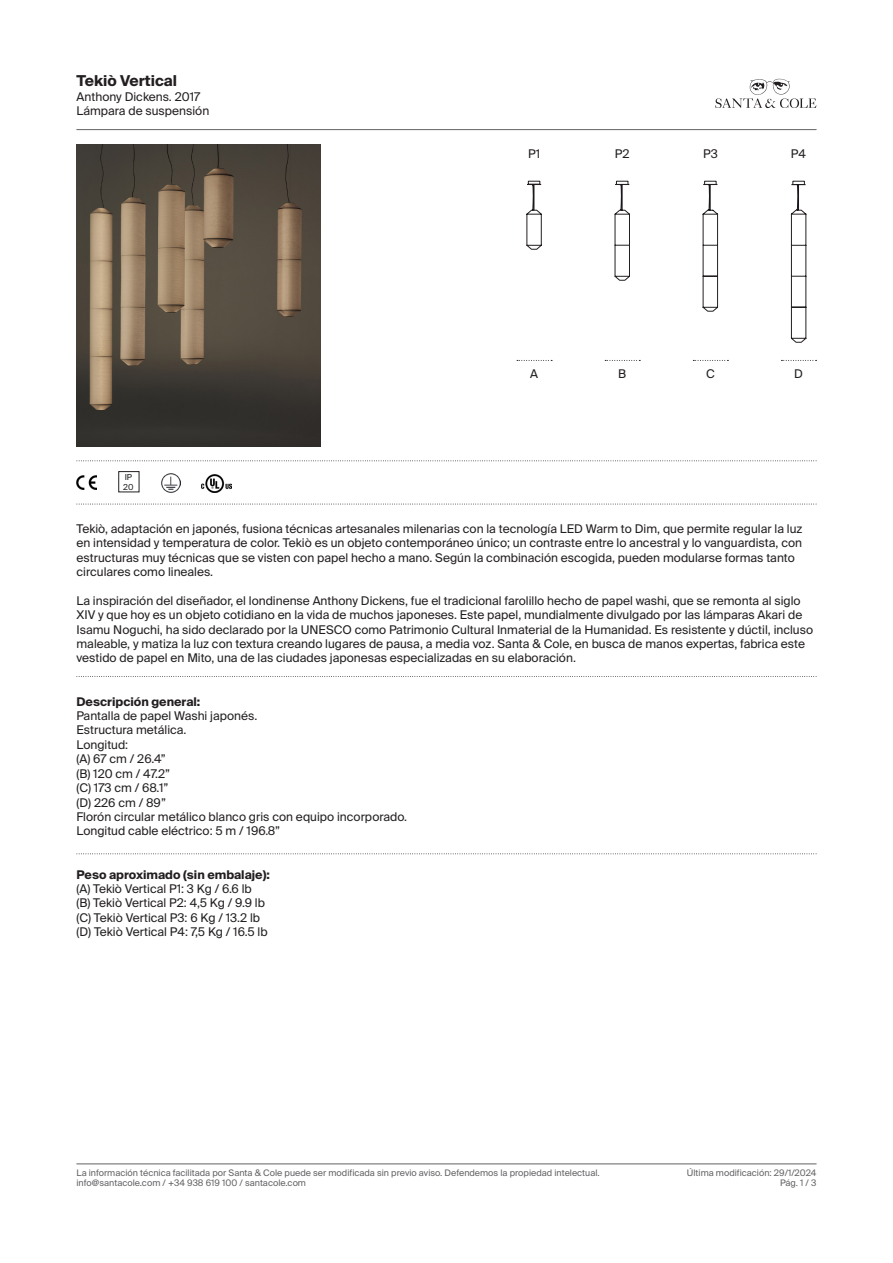
<style>
.page{position:relative;width:893px;height:1263px;background:#fff}
.page>*{position:absolute;margin:0;border:0;box-sizing:border-box;transform-origin:0 0}
.t1{font:700 15px "Suisse Intl";color:#231f20}
.t2{font:12px/14.4px "Suisse Intl";color:#231f20}
.t3{font:700 12px "Suisse Intl";color:#231f20}
.t4{font:9px "Suisse Intl";color:#636366}
.t5{font:8.25px "Suisse Intl";color:#231f20}
.s1{font-weight:700}
</style>
<div class="page">
<svg style="left:715px;top:79px;width:101px;height:29px"></svg>
<hr style="left:77px;top:129px;width:739px;height:1px;background:#636366">
<hr style="left:77px;top:1163px;width:739px;height:1px;background:#636366">
<img style="left:77px;top:144px;width:243px;height:302px">
<svg style="left:77px;top:460px;width:740px;height:1px"></svg>
<svg style="left:77px;top:504px;width:740px;height:1px"></svg>
<svg style="left:77px;top:676px;width:740px;height:1px"></svg>
<img style="left:77px;top:475px;width:19px;height:14px">
<svg style="left:781px;top:360px;width:35px;height:1px"></svg>
<svg style="left:693px;top:360px;width:35px;height:1px"></svg>
<svg style="left:605px;top:360px;width:35px;height:1px"></svg>
<svg style="left:517px;top:360px;width:35px;height:1px"></svg>
<svg style="left:526px;top:181px;width:16px;height:69px"></svg>
<svg style="left:614px;top:181px;width:16px;height:100px"></svg>
<svg style="left:703px;top:181px;width:15px;height:131px"></svg>
<svg style="left:791px;top:181px;width:15px;height:162px"></svg>
<img style="left:162px;top:474px;width:18px;height:18px">
<img style="left:202px;top:474px;width:29px;height:18px">
<svg style="left:77px;top:853px;width:740px;height:1px"></svg>
<p class="t1" style="left:77px;top:72px;width:102px">Tekiò Vertical</p>
<p class="t2" style="left:77px;top:89px;width:134px">Anthony Dickens. 2017<br>Lámpara de suspensión</p>
<p class="t5" style="left:125px;top:472px;width:9px">IP</p>
<p class="t5" style="left:123px;top:482px;width:12px">20</p>
<p class="t2" style="left:528px;top:147px;width:14px">P1</p>
<p class="t2" style="left:615px;top:147px;width:16px">P2</p>
<p class="t2" style="left:703px;top:147px;width:16px">P3</p>
<p class="t2" style="left:791px;top:147px;width:17px">P4</p>
<p class="t2" style="left:530px;top:366px;width:9px">A</p>
<p class="t2" style="left:618px;top:366px;width:10px">B</p>
<p class="t2" style="left:706px;top:366px;width:10px">C</p>
<p class="t2" style="left:794px;top:366px;width:10px">D</p>
<p class="t2" style="left:77px;top:521px;width:727px">Tekiò, adaptación en japonés, fusiona técnicas artesanales milenarias con la tecnología LED Warm to Dim, que permite regular la luz en intensidad y temperatura de color. Tekiò es un objeto contemporáneo único; un contraste entre lo ancestral y lo vanguardista, con estructuras muy técnicas que se visten con papel hecho a mano. Según la combinación escogida, pueden modularse formas tanto circulares como lineales.</p>
<p class="t2" style="left:77px;top:593px;width:738px">La inspiración del diseñador, el londinense Anthony Dickens, fue el tradicional farolillo hecho de papel washi, que se remonta al siglo XIV y que hoy es un objeto cotidiano en la vida de muchos japoneses. Este papel, mundialmente divulgado por las lámparas Akari de Isamu Noguchi, ha sido declarado por la UNESCO como Patrimonio Cultural Inmaterial de la Humanidad. Es resistente y dúctil, incluso maleable, y matiza la luz con textura creando lugares de pausa, a media voz. Santa &amp; Cole, en busca de manos expertas, fabrica este vestido de papel en Mito, una de las ciudades japonesas especializadas en su elaboración.</p>
<p class="t2" style="left:77px;top:694px;width:182px"><span class="s1">Descripción general:<br></span>Pantalla de papel Washi japonés.<br>Estructura metálica.</p>
<p class="t2" style="left:77px;top:737px;width:91px">Longitud:<br>(A) 67 cm / 26.4”</p>
<p class="t2" style="left:77px;top:766px;width:95px">(B) 120 cm / 47.2”</p>
<p class="t2" style="left:77px;top:781px;width:93px">(C) 173 cm / 68.1”</p>
<p class="t2" style="left:77px;top:795px;width:91px">(D) 226 cm / 89”</p>
<p class="t2" style="left:77px;top:809px;width:332px">Florón circular metálico blanco gris con equipo incorporado.</p>
<p class="t2" style="left:77px;top:824px;width:205px">Longitud cable eléctrico: 5 m / 196.8”</p>
<p class="t3" style="left:77px;top:867px;width:195px">Peso aproximado (sin embalaje):</p>
<p class="t2" style="left:77px;top:881px;width:177px">(A) Tekiò Vertical P1: 3 Kg / 6.6 lb</p>
<p class="t2" style="left:77px;top:896px;width:190px">(B) Tekiò Vertical P2: 4,5 Kg / 9.9 lb</p>
<p class="t2" style="left:77px;top:910px;width:185px">(C) Tekiò Vertical P3: 6 Kg / 13.2 lb</p>
<p class="t2" style="left:77px;top:925px;width:193px">(D) Tekiò Vertical P4: 7,5 Kg / 16.5 lb</p>
<p class="t4" style="left:77px;top:1167px;width:525px">La información técnica facilitada por Santa &amp; Cole puede ser modificada sin previo aviso. Defendemos la propiedad intelectual.</p>
<p class="t4" style="left:687px;top:1167px;width:131px">Última modificación: 29/1/2024</p>
<p class="t4" style="left:77px;top:1178px;width:231px">info@santacole.com / +34 938 619 100 / santacole.com</p>
<p class="t4" style="left:780px;top:1178px;width:38px">Pág. 1 / 3</p>
</div>
